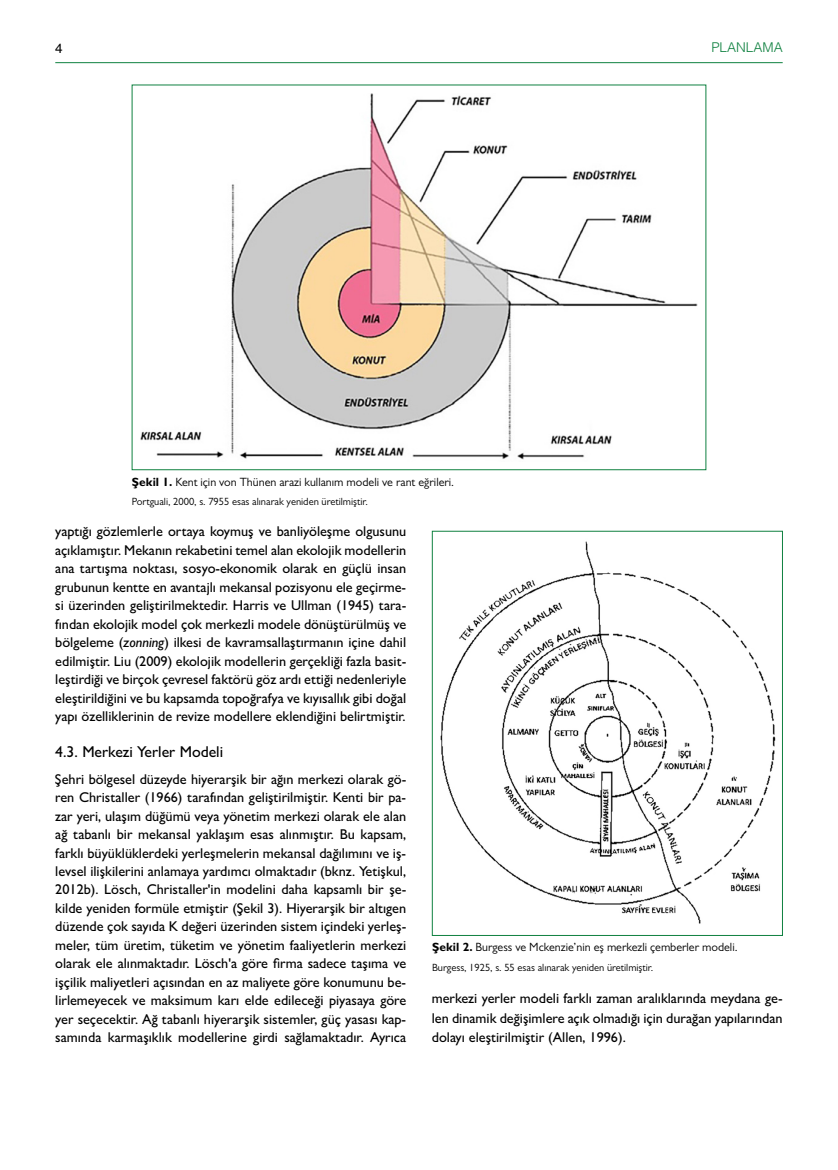
<style>
.page{position:relative;width:838px;height:1170px;background:#fff}
.page>*{position:absolute;margin:0;border:0;box-sizing:border-box;transform-origin:0 0}
.t1{font:500 15.75px "Gill Sans MT Pro";color:#000}
.t2{font:500 14.25px/18.5px "Gill Sans MT Pro";color:#000;text-align:justify}
.t3{font:300 13.5px "Helvetica";color:#0f8140}
.t4{font:13.5px "Helvetica";color:#000}
.t5{font:12px "Gill Sans MT Pro";color:#000}
.t6{font:10.5px "Gill Sans MT Pro";color:#000}
.s1{font-weight:700}
.s2{font-style:italic}
</style>
<div class="page">
<hr style="left:55px;top:62px;width:727px;height:1px;background:#0f8140">
<img style="left:140px;top:93px;width:557px;height:367px">
<img style="left:440px;top:541px;width:336px;height:383px">
<p class="t4" style="left:55px;top:37px;width:9px">4</p>
<p class="t3" style="left:711px;top:36px;width:73px">PLANLAMA</p>
<p class="t5" style="left:132px;top:474px;width:324px"><span class="s1">Şekil 1.</span> Kent için von Thünen arazi kullanım modeli ve rant eğrileri.</p>
<p class="t6" style="left:132px;top:495px;width:237px">Portguali, 2000, s. 7955 esas alınarak yeniden üretilmiştir.</p>
<p class="t2" style="left:55px;top:522px;width:352px">yaptığı gözlemlerle ortaya koymuş ve banliyöleşme olgusunu açıklamıştır. Mekanın rekabetini temel alan ekolojik modellerin ana tartışma noktası, sosyo-ekonomik olarak en güçlü insan grubunun kentte en avantajlı mekansal pozisyonu ele geçirme&shy;si üzerinden geliştirilmektedir. Harris ve Ullman (1945) tara&shy;fından ekolojik model çok merkezli modele dönüştürülmüş ve bölgeleme (<span class="s2">zonning</span>) ilkesi de kavramsallaştırmanın içine dahil edilmiştir. Liu (2009) ekolojik modellerin gerçekliği fazla basit&shy;leştirdiği ve birçok çevresel faktörü göz ardı ettiği nedenleriyle eleştirildiğini ve bu kapsamda topoğrafya ve kıyısallık gibi doğal yapı özelliklerinin de revize modellere eklendiğini belirtmiştir.</p>
<p class="t1" style="left:55px;top:741px;width:169px">4.3. Merkezi Yerler Modeli</p>
<p class="t2" style="left:55px;top:769px;width:352px">Şehri bölgesel düzeyde hiyerarşik bir ağın merkezi olarak gö&shy;ren Christaller (1966) tarafından geliştirilmiştir. Kenti bir pa&shy;zar yeri, ulaşım düğümü veya yönetim merkezi olarak ele alan ağ tabanlı bir mekansal yaklaşım esas alınmıştır. Bu kapsam, farklı büyüklüklerdeki yerleşmelerin mekansal dağılımını ve iş&shy;levsel ilişkilerini anlamaya yardımcı olmaktadır (bknz. Yetişkul, 2012b). Lösch, Christaller'in modelini daha kapsamlı bir şe&shy;kilde yeniden formüle etmiştir (Şekil 3). Hiyerarşik bir altıgen düzende çok sayıda K değeri üzerinden sistem içindeki yerleş&shy;meler, tüm üretim, tüketim ve yönetim faaliyetlerin merkezi olarak ele alınmaktadır. Lösch'a göre firma sadece taşıma ve işçilik maliyetleri açısından en az maliyete göre konumunu be&shy;lirlemeyecek ve maksimum karı elde edileceği piyasaya göre yer seçecektir. Ağ tabanlı hiyerarşik sistemler, güç yasası kap&shy;samında karmaşıklık modellerine girdi sağlamaktadır. Ayrıca</p>
<p class="t5" style="left:432px;top:940px;width:307px"><span class="s1">Şekil 2.</span> Burgess ve Mckenzie’nin eş merkezli çemberler modeli.</p>
<p class="t6" style="left:432px;top:961px;width:223px">Burgess, 1925, s. 55 esas alınarak yeniden üretilmiştir.</p>
<p class="t2" style="left:432px;top:988px;width:352px;line-height:19.6px">merkezi yerler modeli farklı zaman aralıklarında meydana ge&shy;len dinamik değişimlere açık olmadığı için durağan yapılarından dolayı eleştirilmiştir (Allen, 1996).</p>
</div>
